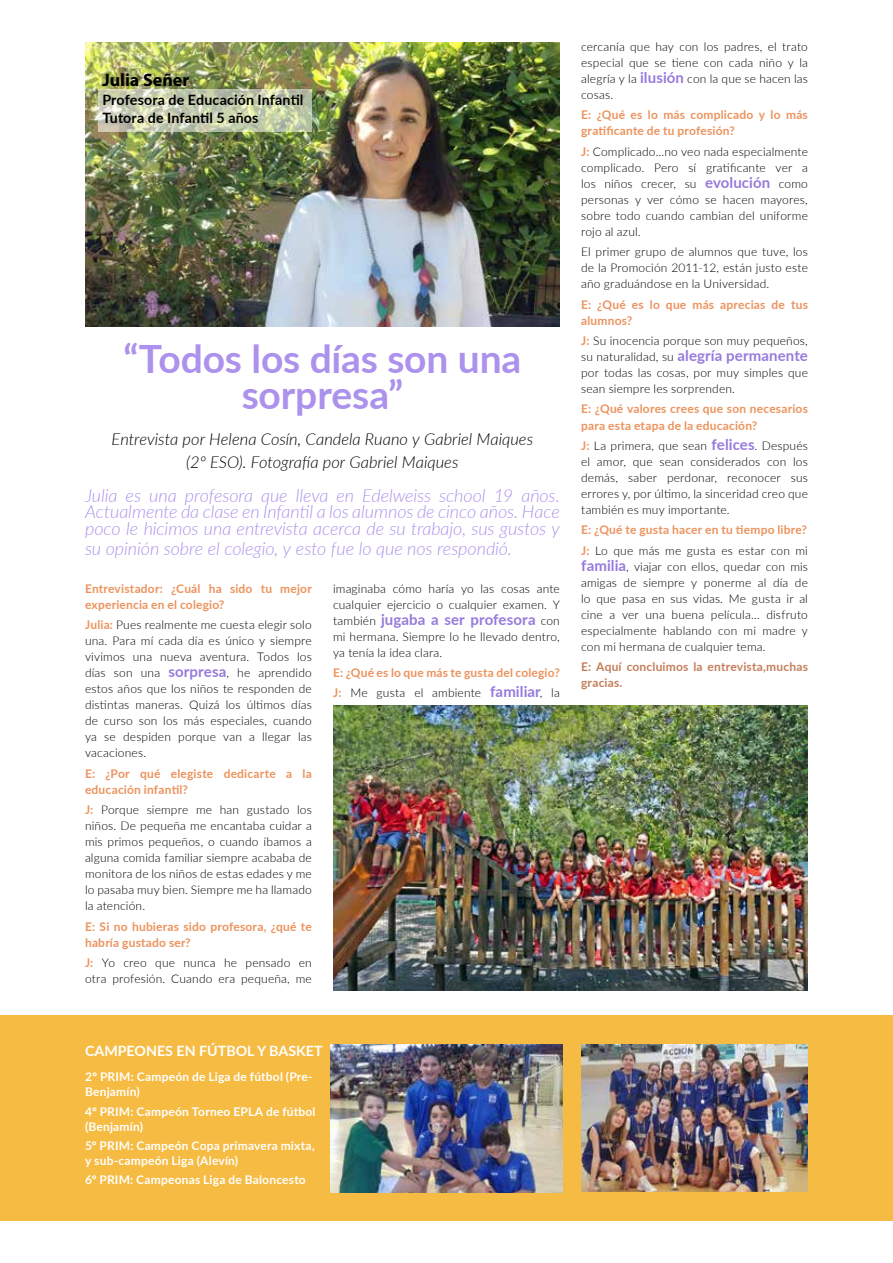
<style>
.page{position:relative;width:893px;height:1263px;background:#fff}
.page>*{position:absolute;margin:0;border:0;box-sizing:border-box;transform-origin:0 0}
.t1{font:700 39px/36px "Lato";letter-spacing:-.005em;color:#ac92ec;text-align:center}
.t2{font:italic 300 18px/16.5px "Lato";letter-spacing:-.005em;color:#ac92ec;text-align:justify}
.t3{font:700 18px "Myriad Pro";color:#000}
.t4{font:italic 300 16.5px/23.2px "Lato";color:#000;text-align:center}
.t5{font:700 15px "Lato";letter-spacing:.005em;color:#967adc}
.t6{font:700 14.25px/17.7px "Lato";letter-spacing:.01em;color:#000}
.t7{font:700 14.25px "Lato";color:#fff}
.t8{font:300 12px/16px "Lato";letter-spacing:.015em;color:#000;text-align:justify}
.t9{font:700 12px/16px "Lato";letter-spacing:.015em;color:#ec935e}
.t10{font:700 12px/15px "Lato";letter-spacing:.015em;color:#fff}
.t11{font:700 12px/16px "Lato";letter-spacing:.015em;color:#c47e5a}
.s1{font-weight:700;color:#ec935e}
.s2{font-weight:700;font-size:15px;color:#967adc}
.s3{font-weight:300;font-size:12px;color:#000}
.s4{font-weight:300;color:#000}
.s5{font-size:15px;color:#967adc}
</style>
<div class="page">
<img style="left:85px;top:43px;width:475px;height:283px">
<svg style="left:98px;top:89px;width:214px;height:43px;background:#c8ceb1"></svg>
<div style="left:0;top:1015px;width:893px;height:206px;background:#f6bb42"></div>
<img style="left:333px;top:705px;width:475px;height:285px">
<img style="left:330px;top:1045px;width:233px;height:148px">
<img style="left:581px;top:1045px;width:227px;height:146px">
<h2 class="t3" style="left:102px;top:68px;width:88px">Julia Señer</h2>
<p class="t6" style="left:102px;top:90px;width:203px">Profesora de Educación Infantil<br>Tutora de Infantil 5 años</p>
<h1 class="t1" style="left:123px;top:339px;width:399px">“Todos los días son una sorpresa”</h1>
<h3 class="t4" style="left:112px;top:427px;width:423px">Entrevista por Helena Cosín, Candela Ruano y Gabriel Maiques (2º ESO). Fotografía por Gabriel Maiques</h3>
<h2 class="t2" style="left:85px;top:486px;width:476px">Julia es una profesora que lleva en Edelweiss school 19 años.<br>Actualmente da clase en Infantil a los alumnos de cinco años. Hace poco le hicimos una entrevista acerca de su trabajo, sus gustos y</h2>
<h2 class="t2" style="left:85px;top:540px;width:429px">su opinión sobre el colegio, y esto fue lo que nos respondió.</h2>
<p class="t9" style="left:85px;top:580px;width:228px">Entrevistador: ¿Cuál ha sido tu mejor experiencia en el colegio?</p>
<p class="t8" style="left:85px;top:616px;width:228px"><span class="s1">Julia:</span> Pues realmente me cuesta elegir solo una. Para mí cada día es único y siempre vivimos una nueva aventura. Todos los días son una <span class="s2">sorpresa</span>, he aprendido estos años que los niños te responden de distintas maneras. Quizá los últimos días de curso son los más especiales, cuando ya se despiden porque van a llegar las vacaciones.</p>
<p class="t9" style="left:85px;top:765px;width:228px">E: ¿Por qué elegiste dedicarte a la educación infantil?</p>
<p class="t8" style="left:85px;top:801px;width:228px"><span class="s1">J:</span> Porque siempre me han gustado los niños. De pequeña me encantaba cuidar a mis primos pequeños, o cuando íbamos a alguna comida familiar siempre acababa de monitora de los niños de estas edades y me lo pasaba muy bien. Siempre me ha llamado la atención.</p>
<p class="t9" style="left:85px;top:918px;width:228px">E: Si no hubieras sido profesora, ¿qué te habría gustado ser?</p>
<p class="t8" style="left:85px;top:954px;width:228px"><span class="s1">J:</span> Yo creo que nunca he pensado en otra profesión. Cuando era pequeña, me</p>
<p class="t8" style="left:333px;top:580px;width:228px">imaginaba cómo haría yo las cosas ante cualquier ejercicio o cualquier examen. Y</p>
<p class="t5" style="left:333px;top:608px;width:228px"><span class="s3">también</span> jugaba a ser profesora <span class="s3">con</span></p>
<p class="t8" style="left:333px;top:628px;width:228px">mi hermana. Siempre lo he llevado dentro, ya tenía la idea clara.</p>
<p class="t9" style="left:333px;top:662px;width:228px;line-height:20.2px">E: ¿Qué es lo que más te gusta del colegio?<br>J: <span class="s4">Me gusta el ambiente</span> <span class="s5">familiar</span><span class="s4">, la</span></p>
<p class="t8" style="left:581px;top:38px;width:228px">cercanía que hay con los padres, el trato especial que se tiene con cada niño y la alegría y la <span class="s2">ilusión</span> con la que se hacen las cosas.</p>
<p class="t9" style="left:581px;top:106px;width:228px">E: ¿Qué es lo más complicado y lo más gratificante de tu profesión?</p>
<p class="t8" style="left:581px;top:143px;width:228px"><span class="s1">J:</span> Complicado...no veo nada especialmente complicado. Pero sí gratificante ver a los niños crecer, su <span class="s2">evolución</span> como personas y ver cómo se hacen mayores, sobre todo cuando cambian del uniforme rojo al azul.</p>
<p class="t8" style="left:581px;top:243px;width:228px">El primer grupo de alumnos que tuve, los de la Promoción 2011-12, están justo este año graduándose en la Universidad.</p>
<p class="t9" style="left:581px;top:296px;width:228px">E: ¿Qué es lo que más aprecias de tus alumnos?</p>
<p class="t8" style="left:581px;top:332px;width:228px"><span class="s1">J:</span> Su inocencia porque son muy pequeños,</p>
<p class="t5" style="left:581px;top:345px;width:228px"><span class="s3">su naturalidad, su</span> alegría permanente</p>
<p class="t8" style="left:581px;top:364px;width:228px">por todas las cosas, por muy simples que sean siempre les sorprenden.</p>
<p class="t9" style="left:581px;top:400px;width:228px">E: ¿Qué valores crees que son necesarios para esta etapa de la educación?</p>
<p class="t8" style="left:581px;top:437px;width:228px"><span class="s1">J:</span> La primera, que sean <span class="s2">felices</span>. Después el amor, que sean considerados con los demás, saber perdonar, reconocer sus errores y, por último, la sinceridad creo que también es muy importante.</p>
<p class="t9" style="left:581px;top:519px;width:228px;line-height:20.2px">E: ¿Qué te gusta hacer en tu tiempo libre?<br>J: <span class="s4">Lo que más me gusta es estar con mi</span></p>
<p class="t8" style="left:581px;top:558px;width:228px"><span class="s2">familia</span>, viajar con ellos, quedar con mis amigas de siempre y ponerme al día de lo que pasa en sus vidas. Me gusta ir al cine a ver una buena película… disfruto especialmente hablando con mi madre y con mi hermana de cualquier tema.</p>
<p class="t11" style="left:581px;top:658px;width:228px">E: Aquí concluimos la entrevista,muchas gracias.</p>
<p class="t7" style="left:85px;top:1040px;width:230px">CAM PEONES EN FÚTBOL Y BASKET</p>
<p class="t10" style="left:85px;top:1069px;width:229px">2º PRIM : Campeón de Liga de fútbol (Pre-<br>Benjamín)</p>
<p class="t10" style="left:85px;top:1103px;width:232px">4º PRIM : Campeón Torneo EPLA de fútbol (Benjamín)</p>
<p class="t10" style="left:85px;top:1137px;width:231px">5º PRIM : Campeón Copa primavera mixta, y sub-campeón Liga (Alevín)</p>
<p class="t10" style="left:85px;top:1172px;width:222px">6º PRIM : Campeonas Liga de Baloncesto</p>
</div>
